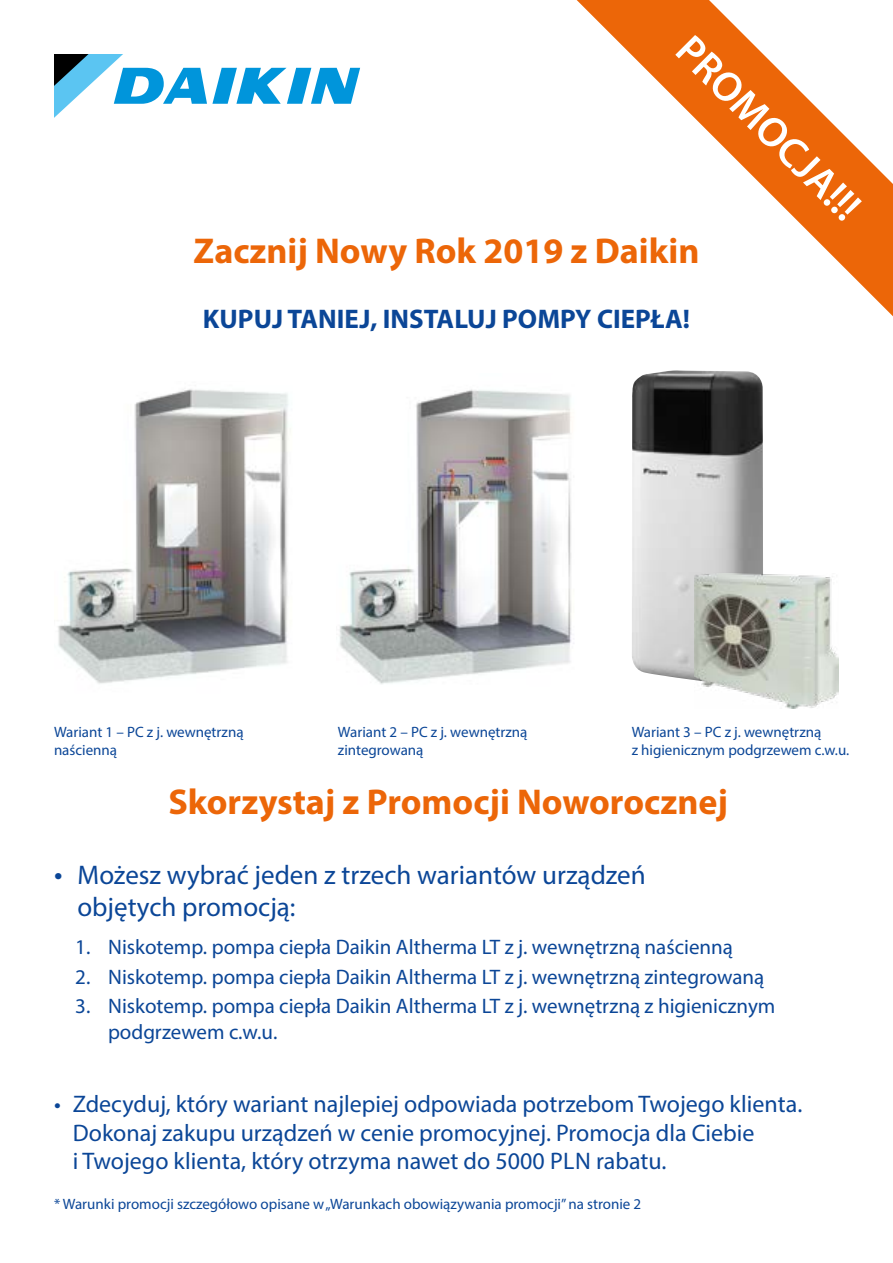
<style>
.page{position:relative;width:893px;height:1263px;background:#fff}
.page>*{position:absolute;margin:0;border:0;box-sizing:border-box;transform-origin:0 0}
.t1{font:600 42px "Myriad Pro";color:#fff}
.t2{font:700 36px "Myriad Pro";color:#ec6608}
.t3{font:27px/32.4px "Myriad Pro";color:#0b4697}
.t4{font:700 27px "Myriad Pro";color:#0b4697}
.t5{font:24px/28.8px "Myriad Pro";color:#0b4697}
.t6{font:21px/25.2px "Myriad Pro";color:#0b4697}
.t7{font:15px/18px "Myriad Pro";color:#0b4697}
.s1{font-size:30px}
</style>
<div class="page">
<svg style="left:54px;top:54px;width:306px;height:64px"></svg>
<svg style="left:577px;top:0;width:316px;height:316px"></svg>
<img style="left:58px;top:389px;width:231px;height:295px">
<img style="left:339px;top:389px;width:235px;height:295px">
<img style="left:632px;top:370px;width:131px;height:310px">
<img style="left:694px;top:573px;width:145px;height:136px">
<h1 class="t1" style="left:702px;top:24px;width:243px;rotate:45deg">PROMOCJA!!!</h1>
<h2 class="t2" style="left:193px;top:227px;width:508px">Zacznij Nowy Rok 2019 z Daikin</h2>
<p class="t4" style="left:203px;top:301px;width:488px">KUPUJ TANIEJ, INSTALUJ POMPY CIEPŁA!</p>
<p class="t7" style="left:54px;top:723px;width:191px">Wariant 1 – PC z j. wewnętrzną naścienną</p>
<p class="t7" style="left:338px;top:723px;width:191px">Wariant 2 – PC z j. wewnętrzną zintegrowaną</p>
<p class="t7" style="left:632px;top:723px;width:219px">Wariant 3 – PC z j. wewnętrzną<br>z higienicznym podgrzewem c.w.u.</p>
<h2 class="t2" style="left:169px;top:778px;width:561px">Skorzystaj z Promocji Noworocznej</h2>
<p class="t3" style="left:77px;top:858px;width:570px;text-indent:-23px"><span class="s1">•</span> Możesz wybrać jeden z trzech wariantów urządzeń objętych promocją:</p>
<p class="t6" style="left:75px;top:934px;width:659px">1. Niskotemp. pompa ciepła Daikin Altherma LT z j. wewnętrzną naścienną</p>
<p class="t6" style="left:75px;top:964px;width:691px">2. Niskotemp. pompa ciepła Daikin Altherma LT z j. wewnętrzną zintegrowaną</p>
<p class="t6" style="left:108px;top:993px;width:669px;text-indent:-33px">3. Niskotemp. pompa ciepła Daikin Altherma LT z j. wewnętrzną z higienicznym podgrzewem c.w.u.</p>
<p class="t5" style="left:73px;top:1089px;width:731px;text-indent:-19px">• Zdecyduj, który wariant najlepiej odpowiada potrzebom Twojego klienta.<br>Dokonaj zakupu urządzeń w cenie promocyjnej. Promocja dla Ciebie<br>i Twojego klienta, który otrzyma nawet do 5000 PLN rabatu.</p>
<p class="t7" style="left:54px;top:1194px;width:589px">* Warunki promocji szczegółowo opisane w „Warunkach obowiązywania promocji” na stronie 2</p>
</div>
